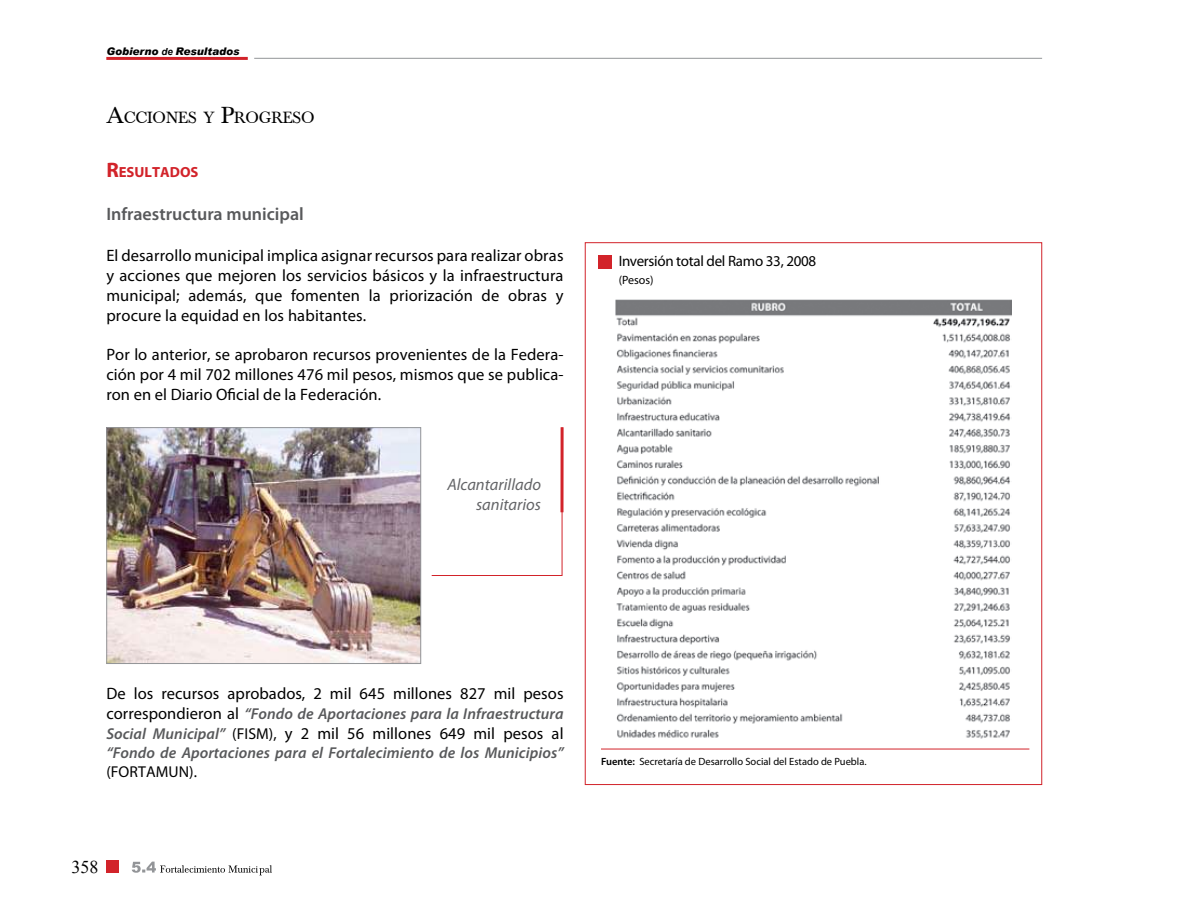
<style>
.page{position:relative;width:1191px;height:915px;background:#fff}
.page>*{position:absolute;margin:0;border:0;box-sizing:border-box;transform-origin:0 0}
.t1{font:600 18px "Myriad Pro";color:#58595b}
.t2{font:18px "Times New Roman";color:#000}
.t3{font:16.8px "Baskerville";color:#000}
.t4{font:16.5px/19.8px "Myriad Pro";letter-spacing:.005em;color:#000;text-align:justify}
.t5{font:italic 16.5px/19.8px "Myriad Pro";color:#636467;text-align:right}
.t6{font:italic 600 15.75px "Myriad Pro";letter-spacing:.005em;color:#58595b}
.t7{font:15.75px "Myriad Pro";letter-spacing:.005em;color:#000}
.t8{font:15px "Myriad Pro";letter-spacing:-.02em;color:#000}
.t9{font:700 14.7px "Myriad Pro";color:#d2232a}
.t10{font:12px "Myriad Pro";color:#000}
.t11{font:10.5px "Myriad Pro";color:#000}
.t12{font:italic 900 10.5px "Arial";color:#000}
.s1{font-weight:700;font-size:9.75px}
.s2{font-size:24px}
.s3{font-size:21px}
.s4{font-weight:400;font-style:normal;font-size:16.5px;color:#000}
.s5{font-weight:600;font-style:italic;font-size:15.75px;color:#58595b}
.s6{font-size:15.75px}
.s7{font-weight:600}
</style>
<div class="page">
<div style="left:106px;top:860px;width:12px;height:12px;background:#d2232a"></div>
<hr style="left:106px;top:57px;width:142px;height:3px;background:#d2232a">
<hr style="left:254px;top:58px;width:788px;height:1px;background:#939598">
<div style="left:598px;top:256px;width:13px;height:13px;background:#d2232a"></div>
<hr style="left:601px;top:748px;width:428px;height:1px;background:#d2232a">
<img style="left:108px;top:429px;width:311px;height:232px">
<div style="left:106px;top:427px;width:315px;height:236px;border:1px solid #939598"></div>
<img style="left:615px;top:300px;width:396px;height:439px">
<svg style="left:431px;top:512px;width:132px;height:64px"></svg>
<svg style="left:132px;top:861px;width:140px;height:14px"></svg>
<hr style="left:560px;top:427px;width:3px;height:85px;background:#d2232a">
<p class="t12" style="left:106px;top:44px;width:135px">Gobierno <span class="s1">de</span> Resultados</p>
<p class="t3" style="left:106px;top:108px;width:210px"><span class="s2">A</span>CCIONES Y <span class="s2">P</span>ROGRESO</p>
<p class="t9" style="left:106px;top:163px;width:94px"><span class="s3">R</span>ESULTADOS</p>
<p class="t1" style="left:106px;top:202px;width:199px">Infraestructura municipal</p>
<p class="t4" style="left:106px;top:245px;width:459px">El desarrollo municipal implica asignar recursos para realizar obras y acciones que mejoren los servicios básicos y la infraestructura municipal; además, que fomenten la priorización de obras y procure la equidad en los habitantes.</p>
<p class="t4" style="left:106px;top:344px;width:459px">Por lo anterior, se aprobaron recursos provenientes de la Federa&shy;ción por 4 mil 702 millones 476 mil pesos, mismos que se publica&shy;ron en el Diario Oficial de la Federación.</p>
<p class="t5" style="left:447px;top:474px;width:95px">Alcantarillado sanitarios</p>
<p class="t8" style="left:618px;top:252px;width:199px">Inversión total del Ramo 33, 2008</p>
<p class="t10" style="left:618px;top:273px;width:37px">(Pesos)</p>
<p class="t4" style="left:106px;top:683px;width:459px">De los recursos aprobados, 2 mil 645 millones 827 mil pesos</p>
<p class="t6" style="left:106px;top:703px;width:459px"><span class="s4">correspondieron al</span> “Fondo de Aportaciones para la Infraestructura</p>
<p class="t4" style="left:106px;top:722px;width:459px"><span class="s5">Social Municipal”</span> <span class="s6">(FISM),</span> y 2 mil 56 millones 649 mil pesos al</p>
<p class="t6" style="left:106px;top:742px;width:459px">“Fondo de Aportaciones para el Fortalecimiento de los Municipios”</p>
<p class="t7" style="left:106px;top:762px;width:92px">(FORTAMUN).</p>
<p class="t2" style="left:72px;top:854px;width:28px">358</p>
<p class="t11" style="left:601px;top:754px;width:267px"><span class="s7">Fuente:</span> Secretaría de Desarrollo Social del Estado de Puebla.</p>
</div>
